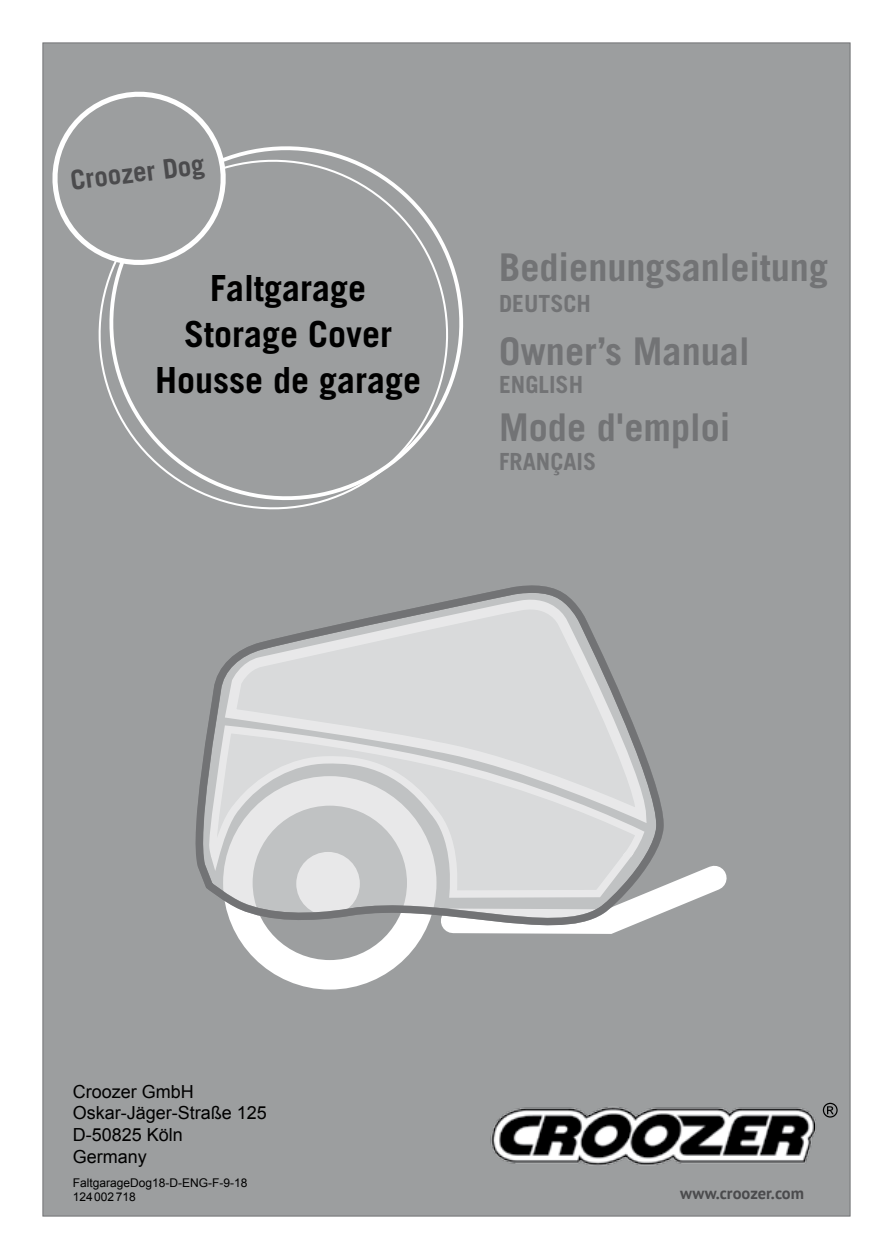
<style>
.page{position:relative;width:893px;height:1259px;background:#fff}
.page>*{position:absolute;margin:0;border:0;box-sizing:border-box;transform-origin:0 0}
.t1{font:700 38.1px "Trade Gothic LT Std";color:#727375}
.Überschrift_2_D{font:700 36px "Trade Gothic LT Std";color:#000}
.Produkttitel_Zusatz{font:700 27px "Trade Gothic LT Std";color:#4b4b4d}
.t2{font:700 23.7px "Trade Gothic LT Std";color:#727375}
.t3{font:18px/21.6px "Arial";color:#000}
.t4{font:700 16.5px "PT Sans";color:#4b4b4d}
.t5{font:12px/14.4px "Arial";color:#000}
</style>
<div class="page">
<div style="left:43px;top:43px;width:807px;height:1173px;background:#9c9e9f;border:1px solid #727375"></div>
<img style="left:651px;top:1107px;width:165px;height:58px">
<svg style="left:98px;top:146px;width:366px;height:364px"></svg>
<svg style="left:52px;top:91px;width:181px;height:181px"></svg>
<svg style="left:823px;top:1102px;width:15px;height:15px"></svg>
<svg style="left:671px;top:865px;width:56px;height:44px"></svg>
<svg style="left:219px;top:941px;width:432px;height:276px"></svg>
<svg style="left:195px;top:585px;width:475px;height:356px"></svg>
<p class="Produkttitel_Zusatz" style="left:69px;top:164px;width:136px;rotate:-7deg">Croozer Dog</p>
<p class="Überschrift_2_D" style="left:210px;top:266px;width:157px">Faltgarage</p>
<p class="Überschrift_2_D" style="left:184px;top:312px;width:210px">Storage Cover</p>
<p class="Überschrift_2_D" style="left:155px;top:358px;width:267px">Housse de garage</p>
<p class="t1" style="left:499px;top:244px;width:331px">Bedienungsanleitung</p>
<p class="t2" style="left:499px;top:289px;width:93px">DEUTSCH</p>
<p class="t1" style="left:499px;top:328px;width:252px">Owner’s Manual</p>
<p class="t2" style="left:499px;top:370px;width:85px">ENGLISH</p>
<p class="t1" style="left:499px;top:404px;width:233px">Mode d'emploi</p>
<p class="t2" style="left:499px;top:447px;width:99px">FRANÇAIS</p>
<p class="t3" style="left:73px;top:1080px;width:196px">Croozer GmbH<br>Oskar-Jäger-Straße 125</p>
<p class="t3" style="left:73px;top:1124px;width:112px">D-50825 Köln</p>
<p class="t3" style="left:73px;top:1145px;width:76px">Germany</p>
<p class="t5" style="left:73px;top:1175px;width:176px">FaltgarageDog18-D-ENG-F-9-18<br>124002718</p>
<p class="t4" style="left:680px;top:1181px;width:125px">www.croozer.com</p>
</div>
